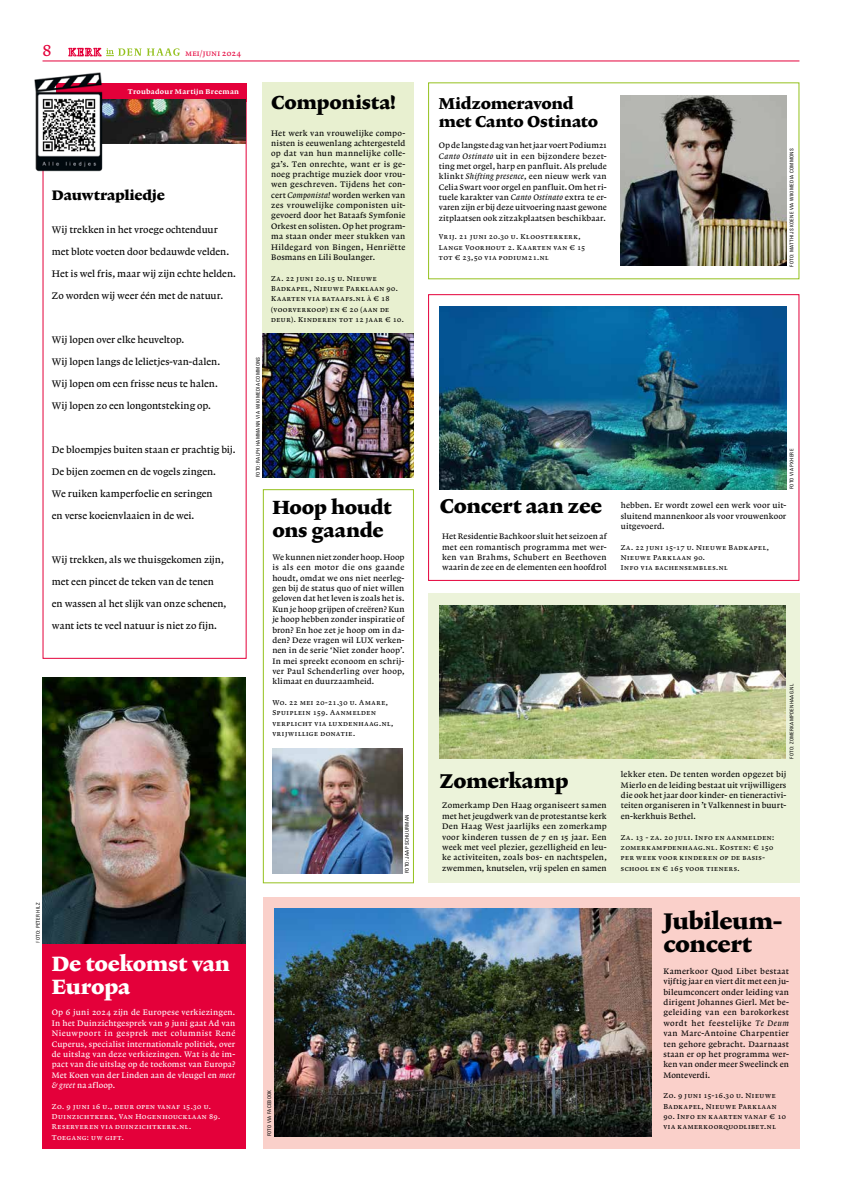
<style>
.page{position:relative;width:842px;height:1191px;background:#fff}
.page>*{position:absolute;margin:0;border:0;box-sizing:border-box;transform-origin:0 0}
.t1{font:23px/23px "Lexicon No 2 Roman F";letter-spacing:-.01em;color:#000}
.t2{font:21px/23px "Lexicon No 2 Roman F";letter-spacing:-.01em;color:#fff}
.t3{font:20.2px "Lexicon No 2 Roman F";letter-spacing:-.005em;color:#000}
.t4{font:19.4px/23px "Lexicon No 2 Roman F";letter-spacing:-.02em;color:#000}
.t5{font:19.1px "Lexicon No 2 Roman F";letter-spacing:-.015em;color:#000}
.t6{font:17px "Lexicon No 1 Roman A";color:#e4003a}
.t7{font:16px/18px "Lexicon No 2 Roman F";letter-spacing:-.005em;color:#000}
.t8{font:14.5px "Lexicon No 1 Roman F";letter-spacing:-.02em;color:#000}
.t9{font:10px "Lexicon No 1 Roman A";color:#000}
.t10{font:8.4px/10.3px "Lexicon No 1 Roman A";letter-spacing:.02em;color:#000;text-align:justify}
.t11{font:8.4px/10.3px "Lexicon No 1 Roman A";letter-spacing:.02em;color:#fff;text-align:justify}
.t12{font:8.4px "Lexicon No 1 Roman A";letter-spacing:.03em;color:#e4003a}
.t13{font:7.5px/10.4px "Lexicon No 1 Roman A";letter-spacing:.075em;color:#000}
.t14{font:7.5px/10.3px "Lexicon No 1 Roman A";letter-spacing:.075em;color:#fff}
.t15{font:7.2px "Lexicon No 1 Roman D";letter-spacing:.045em;color:#fff}
.t16{font:condensed 5px "Univers LT Std";letter-spacing:.05em;color:#000}
.s1{font-family:"Lexicon No 1 Italic A"}
.s2{color:#575756}
</style>
<div class="page">
<svg style="left:69px;top:48px;width:111px;height:8px"></svg>
<hr style="left:43px;top:61px;width:756px;height:1px;background:#e4003a">
<div style="left:56px;top:84px;width:191px;height:18px;background:#e4003a"></div>
<div style="left:43px;top:94px;width:204px;height:565px;border:1px solid #e4003a"></div>
<img style="left:106px;top:99px;width:140px;height:44px">
<img style="left:34px;top:73px;width:72px;height:100px">
<img style="left:40px;top:96px;width:58px;height:58px">
<div style="left:263px;top:82px;width:151px;height:279px;background:#e8f0d0"></div>
<img style="left:43px;top:677px;width:203px;height:266px">
<div style="left:263px;top:897px;width:536px;height:251px;background:#fad0ca"></div>
<img style="left:274px;top:908px;width:377px;height:228px">
<div style="left:263px;top:489px;width:151px;height:394px;border:1px solid #95c11f"></div>
<div style="left:428px;top:294px;width:371px;height:287px;border:1px solid #e4003a"></div>
<div style="left:428px;top:593px;width:371px;height:289px;background:#ecf3da"></div>
<div style="left:43px;top:943px;width:203px;height:205px;background:#e4003a"></div>
<img style="left:621px;top:96px;width:165px;height:170px">
<img style="left:440px;top:307px;width:346px;height:182px">
<img style="left:440px;top:605px;width:346px;height:153px">
<img style="left:263px;top:333px;width:151px;height:144px">
<img style="left:272px;top:748px;width:131px;height:125px">
<h3 class="t6" style="left:43px;top:41px;width:11px">8</h3>
<p class="t12" style="left:186px;top:48px;width:57px">mei/juni 2024</p>
<p class="t15" style="left:128px;top:87px;width:113px">Troubadour Martijn Breeman</p>
<h3 class="t8" style="left:52px;top:187px;width:114px">Dauwtrapliedje</h3>
<p class="t9" style="left:52px;top:224px;width:167px">Wij trekken in het vroege ochtenduur</p>
<p class="t9" style="left:52px;top:246px;width:179px">met blote voeten door bedauwde velden.</p>
<p class="t9" style="left:52px;top:268px;width:185px">Het is wel fris, maar wij zijn echte helden.</p>
<p class="t9" style="left:52px;top:290px;width:173px">Zo worden wij weer één met de natuur.</p>
<p class="t9" style="left:52px;top:334px;width:134px">Wij lopen over elke heuveltop.</p>
<p class="t9" style="left:52px;top:356px;width:170px">Wij lopen langs de lelietjes-van-dalen.</p>
<p class="t9" style="left:52px;top:378px;width:167px">Wij lopen om een frisse neus te halen.</p>
<p class="t9" style="left:52px;top:400px;width:161px">Wij lopen zo een longontsteking op.</p>
<p class="t9" style="left:52px;top:444px;width:185px">De bloempjes buiten staan er prachtig bij.</p>
<p class="t9" style="left:52px;top:466px;width:166px">De bijen zoemen en de vogels zingen.</p>
<p class="t9" style="left:52px;top:488px;width:162px">We ruiken kamperfoelie en seringen</p>
<p class="t9" style="left:52px;top:510px;width:144px">en verse koeienvlaaien in de wei.</p>
<p class="t9" style="left:52px;top:554px;width:173px">Wij trekken, als we thuisgekomen zijn,</p>
<p class="t9" style="left:52px;top:576px;width:164px">met een pincet de teken van de tenen</p>
<p class="t9" style="left:52px;top:598px;width:176px">en wassen al het slijk van onze schenen,</p>
<p class="t9" style="left:52px;top:620px;width:166px">want iets te veel natuur is niet zo fijn.</p>
<h3 class="t5" style="left:271px;top:92px;width:126px">Componista!</h3>
<p class="t10" style="left:271px;top:128px;width:136px">Het werk van vrouwelijke compo&shy;nisten is eeuwenlang achtergesteld op dat van hun mannelijke colle&shy;ga’s. Ten onrechte, want er is ge&shy;noeg prachtige muziek door vrou&shy;wen geschreven. Tijdens het con&shy;cert <span class="s1">Componista!</span> worden werken van zes vrouwelijke componisten uit&shy;gevoerd door het Bataafs Symfonie Orkest en solisten. Op het program&shy;ma staan onder meer stukken van Hildegard von Bingen, Henriëtte Bosmans en Lili Boulanger.</p>
<p class="t13" style="left:271px;top:273px;width:134px">Za. 22 juni 20.15 u. Nieuwe<br>Badkapel, Nieuwe Parklaan 90.<br>Kaarten via bataafs.nl à € 18 (voorverkoop) en € 20 (aan de deur). Kinderen tot 12 jaar € 10.</p>
<p class="t16" style="left:255px;top:477px;width:122px;rotate:-90deg">FOTO: RALPH HAMMANN VIA WIKIMEDIA COMMONS</p>
<h3 class="t4" style="left:272px;top:496px;width:121px">Hoop houdt ons gaande</h3>
<p class="t10" style="left:272px;top:552px;width:134px">We kunnen niet zonder hoop. Hoop is als een motor die ons gaande houdt, omdat we ons niet neerleg&shy;gen bij de status quo of niet willen geloven dat het leven is zoals het is.<br>Kun je hoop grijpen of creëren? Kun je hoop hebben zonder inspiratie of bron? En hoe zet je hoop om in da&shy;den? Deze vragen wil LUX verken&shy;nen in de serie ‘Niet zonder hoop’.<br>In mei spreekt econoom en schrij&shy;ver Paul Schenderling over hoop, klimaat en duurzaamheid.</p>
<p class="t13" style="left:272px;top:697px;width:123px">Wo. 22 mei 20-21.30 u. Amare,<br>Spuiplein 159. Aanmelden verplicht via luxdenhaag.nl, vrijwillige donatie.</p>
<p class="t16" style="left:35px;top:942px;width:42px;rotate:-90deg"><span class="s2">F</span>OTO: PETER HILZ</p>
<h2 class="t2" style="left:52px;top:952px;width:180px">De toekomst van<br>Europa</h2>
<p class="t11" style="left:52px;top:1007px;width:185px">Op 6 juni 2024 zijn de Europese verkiezingen.<br>In het Duinzichtgesprek van 9 juni gaat Ad van Nieuwpoort in gesprek met columnist René Cuperus, specialist internationale politiek, over de uitslag van deze verkiezingen. Wat is de im&shy;pact van die uitslag op de toekomst van Europa?<br>Met Koen van der Linden aan de vleugel en <span class="s1">meet &amp; greet</span> na afloop.</p>
<p class="t14" style="left:52px;top:1101px;width:170px">Zo. 9 juni 16 u., deur open vanaf 15.30 u.<br>Duinzichtkerk, Van Hogenhoucklaan 89.<br>Reserveren via duinzichtkerk.nl.<br>Toegang: uw gift.</p>
<p class="t16" style="left:266px;top:1136px;width:48px;rotate:-90deg">FOTO VIA FACEBOOK</p>
<p class="t16" style="left:404px;top:873px;width:60px;rotate:-90deg">FOTO: JAAP SCHUURMAN</p>
<h3 class="t7" style="left:439px;top:95px;width:161px">Midzomeravond met Canto Ostinato</h3>
<p class="t10" style="left:439px;top:140px;width:169px">Op de langste dag van het jaar voert Podium21<br><span class="s1">Canto Ostinato</span> uit in een bijzondere bezet&shy;ting met orgel, harp en panfluit. Als prelude klinkt <span class="s1">Shifting presence</span>, een nieuw werk van Celia Swart voor orgel en panfluit. Om het ri&shy;tuele karakter van <span class="s1">Canto Ostinato</span> extra te er&shy;varen zijn er bij deze uitvoering naast gewone zitplaatsen ook zitzakplaatsen beschikbaar.</p>
<p class="t13" style="left:439px;top:231px;width:148px">Vrij. 21 juni 20.30 u. Kloosterkerk,<br>Lange Voorhout 2. Kaarten van € 15 tot € 23,50 via podium21.nl</p>
<p class="t16" style="left:788px;top:266px;width:120px;rotate:-90deg">FOTO: MATTHIJS KOENE VIA WIKIMEDIA COMMONS</p>
<h3 class="t3" style="left:440px;top:494px;width:164px">Concert aan zee</h3>
<p class="t10" style="left:442px;top:531px;width:167px">Het Residentie Bachkoor sluit het seizoen af met een romantisch programma met wer&shy;ken van Brahms, Schubert en Beethoven waarin de zee en de elementen een hoofdrol</p>
<p class="t16" style="left:789px;top:489px;width:42px;rotate:-90deg">FOTO VIA PXHERE</p>
<p class="t10" style="left:621px;top:500px;width:167px">hebben. Er wordt zowel een werk voor uit&shy;sluitend mannenkoor als voor vrouwenkoor uitgevoerd.</p>
<p class="t13" style="left:621px;top:542px;width:150px">Za. 22 juni 15-17 u. Nieuwe Badkapel,<br>Nieuwe Parklaan 90.<br>Info via bachensembles.nl</p>
<h3 class="t3" style="left:440px;top:769px;width:130px">Zomerkamp</h3>
<p class="t10" style="left:442px;top:800px;width:166px">Zomerkamp Den Haag organiseert samen met het jeugdwerk van de protestantse kerk Den Haag West jaarlijks een zomerkamp voor kinderen tussen de 7 en 15 jaar. Een week met veel plezier, gezelligheid en leu&shy;ke activiteiten, zoals bos- en nachtspelen, zwemmen, knutselen, vrij spelen en samen</p>
<p class="t16" style="left:789px;top:758px;width:76px;rotate:-90deg">FOTO: ZOMERKAMPDENHAAG.NL</p>
<p class="t10" style="left:621px;top:769px;width:167px">lekker eten. De tenten worden opgezet bij Mierlo en de leiding bestaat uit vrijwilligers die ook het jaar door kinder- en tieneractivi&shy;teiten organiseren in ’t Valkennest in buurt&shy;en-kerkhuis Bethel.</p>
<p class="t13" style="left:621px;top:832px;width:155px">Za. 13 - za. 20 juli. Info en aanmelden: zomerkampdenhaag.nl. Kosten: € 150 per week voor kinderen op de basis&shy;school en € 165 voor tieners.</p>
<h1 class="t1" style="left:663px;top:911px;width:120px">Jubileum&shy;concert</h1>
<p class="t10" style="left:663px;top:966px;width:127px">Kamerkoor Quod Libet bestaat vijftig jaar en viert dit met een ju&shy;bileumconcert onder leiding van dirigent Johannes Gierl. Met be&shy;geleiding van een barokorkest wordt het feestelijke <span class="s1">Te Deum </span>van Marc-Antoine Charpentier ten gehore gebracht. Daarnaast staan er op het programma wer&shy;ken van onder meer Sweelinck en Monteverdi.</p>
<p class="t13" style="left:663px;top:1090px;width:115px">Zo. 9 juni 15-16.30 u. Nieuwe<br>Badkapel, Nieuwe Parklaan</p>
<p class="t13" style="left:663px;top:1111px;width:124px">90. Info en kaarten vanaf € 10 via kamerkoorquodlibet.nl</p>
</div>
